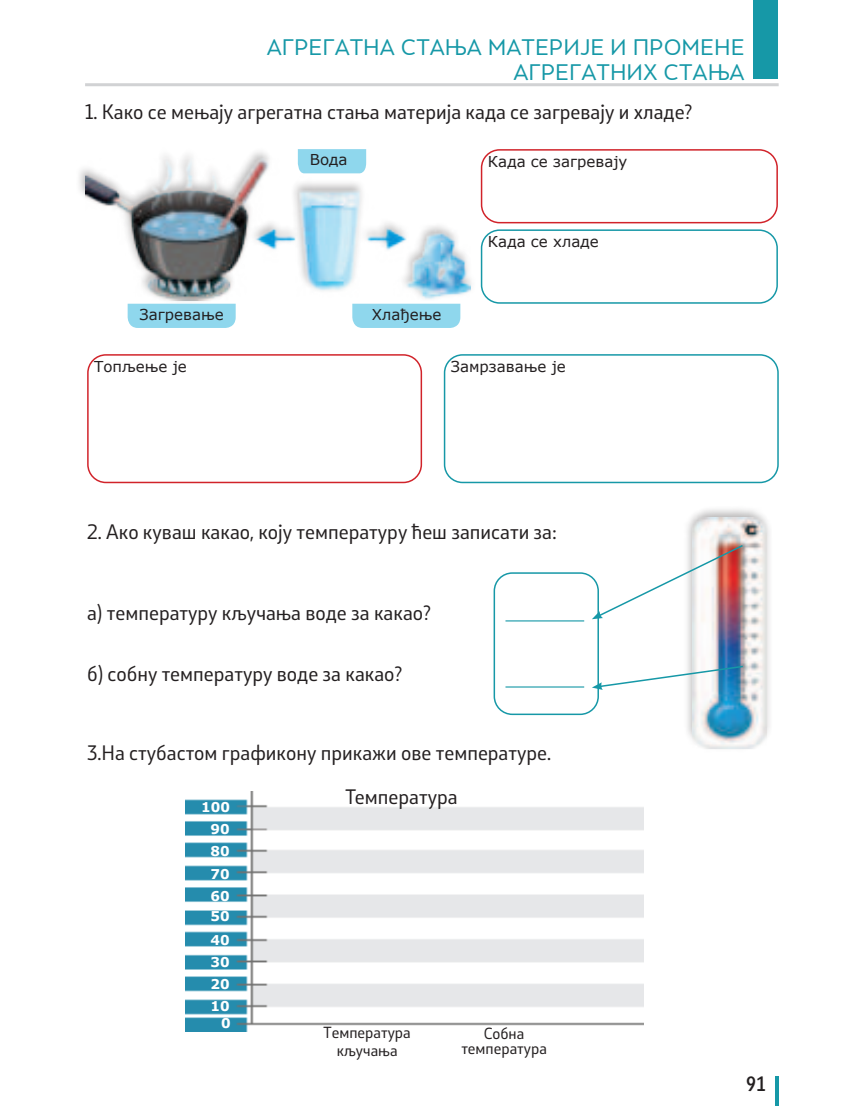
<style>
.page{position:relative;width:851px;height:1106px;background:#fff}
.page>*{position:absolute;margin:0;border:0;box-sizing:border-box;transform-origin:0 0}
.t1{font:21px/25.2px "Skola Sans Offc";color:#1698a7;text-align:right}
.t2{font:19.5px "Stobi Sans";color:#231f20}
.t3{font:500 19.5px "Skola Sans Cn";color:#231f20}
.t4{font:15px "Verdana";color:#231f20}
.t5{font:15px/18px "Stobi Sans";color:#231f20;text-align:center}
.t6{font:700 13.5px/22px "Verdana";color:#fff;text-align:justify}
</style>
<div class="page">
<hr style="left:85px;top:83px;width:693px;height:3px;background:#d1d2d4">
<div style="left:752px;top:0;width:25px;height:79px;background:#1698a7"></div>
<hr style="left:775px;top:1076px;width:3px;height:30px;background:#1698a7">
<div style="left:682px;top:505px;width:90px;height:247px;background:#231f20;opacity:.33"></div>
<img style="left:692px;top:517px;width:73px;height:231px">
<img style="left:85px;top:158px;width:385px;height:143px">
<div style="left:480px;top:149px;width:297px;height:74px;border:1px solid #d1232a;border-radius:18px"></div>
<div style="left:87px;top:354px;width:335px;height:129px;border:1px solid #d1232a;border-radius:18px"></div>
<div style="left:444px;top:354px;width:334px;height:129px;border:1px solid #1698a7;border-radius:18px"></div>
<div style="left:493px;top:572px;width:106px;height:143px;border:1px solid #1698a7;border-radius:18px"></div>
<div style="left:480px;top:229px;width:297px;height:75px;border:1px solid #1698a7;border-radius:18px"></div>
<svg style="left:591px;top:543px;width:153px;height:76px"></svg>
<svg style="left:592px;top:664px;width:152px;height:26px"></svg>
<div style="left:128px;top:304px;width:108px;height:24px;background:#8fd7ed"></div>
<div style="left:352px;top:304px;width:108px;height:24px;background:#8fd7ed"></div>
<div style="left:298px;top:149px;width:68px;height:24px;background:#8fd7ed"></div>
<hr style="left:505px;top:620px;width:79px;height:1px;background:#1698a7">
<hr style="left:505px;top:686px;width:79px;height:1px;background:#1698a7">
<img style="left:185px;top:792px;width:458px;height:239px">
<p class="t1" style="left:266px;top:34px;width:479px">АГРЕГАТНА СТАЊА МАТЕРИЈЕ И ПРОМЕНЕ<br>АГРЕГАТНИХ СТАЊА</p>
<p class="t2" style="left:85px;top:103px;width:609px">1. Како се мењају агрегатна стања материја када се загревају и хладе?</p>
<p class="t4" style="left:310px;top:150px;width:39px">Вода</p>
<p class="t4" style="left:140px;top:304px;width:86px">Загревање</p>
<p class="t4" style="left:372px;top:304px;width:71px">Хлађење</p>
<p class="t4" style="left:488px;top:151px;width:141px">Када се загревају</p>
<p class="t4" style="left:488px;top:231px;width:112px">Када се хладе</p>
<p class="t4" style="left:94px;top:356px;width:94px">Топљење је</p>
<p class="t4" style="left:451px;top:356px;width:116px">Замрзавање је</p>
<p class="t2" style="left:87px;top:523px;width:471px">2. Ако куваш какао, коју температуру ћеш записати за:</p>
<p class="t2" style="left:87px;top:599px;width:346px">а) температуру кључања воде за какао?</p>
<p class="t2" style="left:87px;top:660px;width:317px">б) собну температуру воде за какао?</p>
<p class="t2" style="left:87px;top:740px;width:465px">3.На стубастом графикону прикажи ове температуре.</p>
<p class="t6" style="left:210px;top:796px;width:21px;text-indent:-9px">100<br>90<br>80<br>70<br>60</p>
<p class="t6" style="left:210px;top:904px;width:21px;line-height:23.5px">50<br>40</p>
<p class="t6" style="left:210px;top:951px;width:21px">30<br>20<br>10</p>
<p class="t6" style="left:221px;top:1012px;width:11px">0</p>
<p class="t2" style="left:345px;top:787px;width:114px">Температура</p>
<p class="t5" style="left:323px;top:1023px;width:89px">Температура кључања</p>
<p class="t5" style="left:461px;top:1027px;width:87px;line-height:15px">Собна температура</p>
<p class="t3" style="left:746px;top:1072px;width:21px">91</p>
</div>
